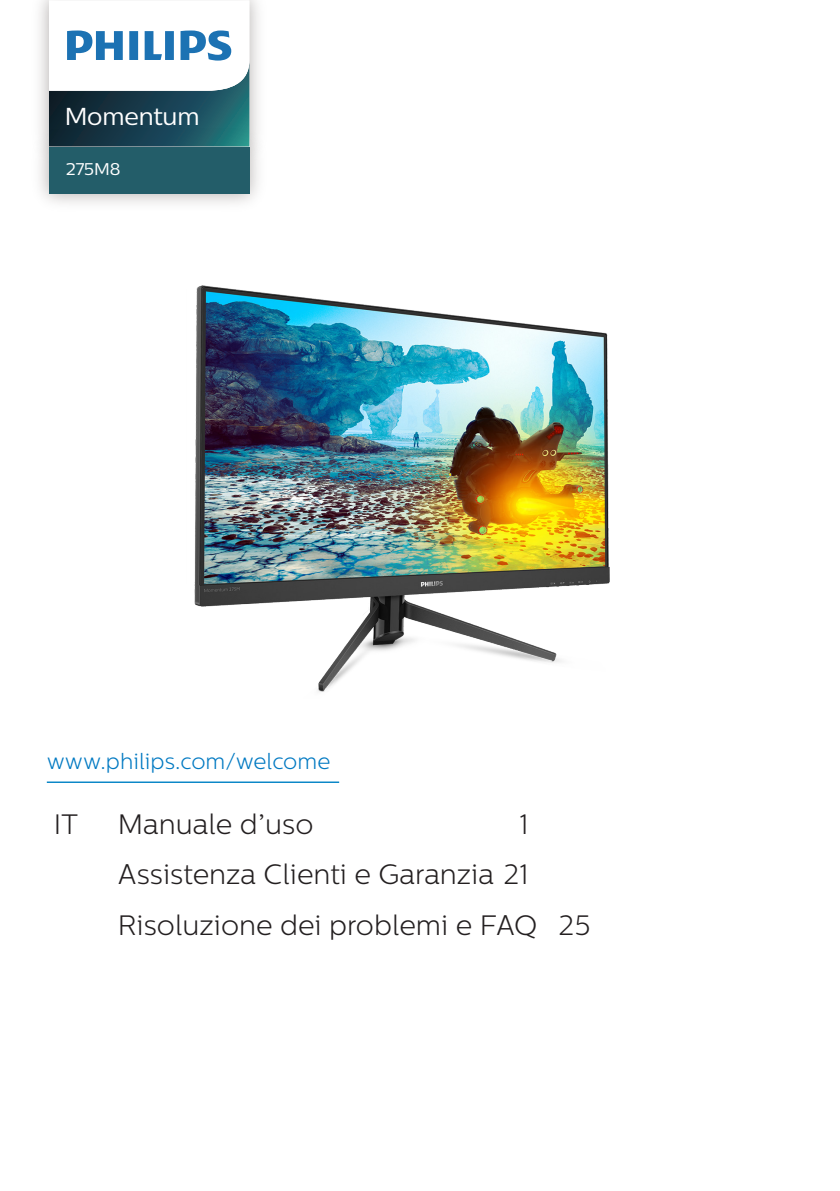
<style>
.page{position:relative;width:840px;height:1191px;background:#fff}
.page>*{position:absolute;margin:0;border:0;box-sizing:border-box;transform-origin:0 0}
.t1{font:300 28px "Centrale Sans";color:#231f20}
.t2{font:24.4px "Centrale Sans";letter-spacing:-.005em;color:#fff}
.Body_Text{font:300 22px "Centrale Sans";color:#0079c2}
.t3{font:17px "Centrale Sans";color:#fff}
</style>
<div class="page">
<hr style="left:47px;top:781px;width:292px;height:2px;background:#0082c5">
<img style="left:194px;top:285px;width:416px;height:407px">
<img style="left:39px;top:0;width:220px;height:122px">
<svg style="left:49px;top:0;width:200px;height:122px"></svg>
<img style="left:39px;top:122px;width:220px;height:82px">
<div style="left:49px;top:146px;width:200px;height:48px;background:#235d69"></div>
<p class="t2" style="left:65px;top:101px;width:136px">Momentum</p>
<p class="t3" style="left:66px;top:158px;width:56px">275M8</p>
<p class="Body_Text" style="left:47px;top:749px;width:285px">www.philips.com/welcome</p>
<p class="t1" style="left:54px;top:808px;width:25px">IT</p>
<p class="t1" style="left:118px;top:808px;width:197px">Manuale d’uso</p>
<p class="t1" style="left:519px;top:808px;width:11px">1</p>
<p class="t1" style="left:118px;top:858px;width:411px">Assistenza Clienti e Garanzia 21</p>
<p class="t1" style="left:118px;top:909px;width:473px">Risoluzione dei problemi e FAQ 25</p>
</div>
